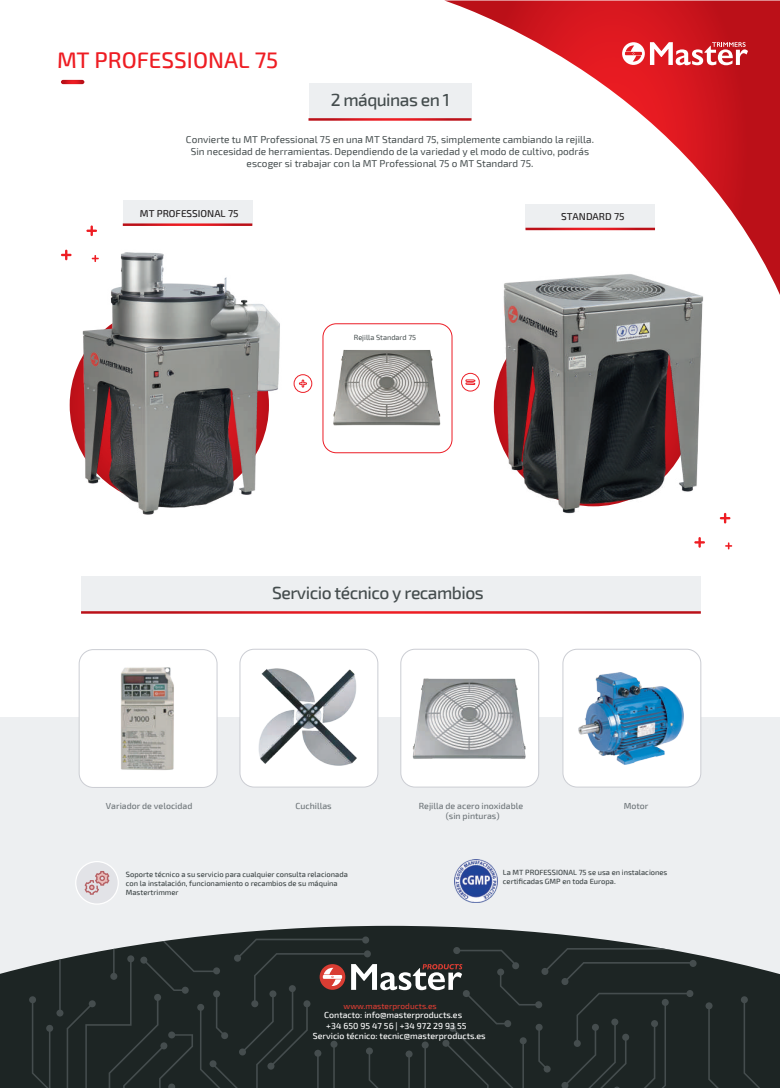
<style>
.page{position:relative;width:780px;height:1088px;background:#fff}
.page>*{position:absolute;margin:0;border:0;box-sizing:border-box;transform-origin:0 0}
.t1{font:500 22.5px "Exo 2";color:#ee1d23}
.t2{font:500 17.5px "Exo 2";letter-spacing:-.03em;color:#454d4e}
.t3{font:10px/12px "Exo 2";color:#434b4c;text-align:center}
.t4{font:500 10px "Exo 2";color:#221f20}
.t5{font:500 8.75px/11.1px "Exo 2";color:#fff}
.t6{font:500 8.75px/10.5px "Exo 2";color:#6e7579;text-align:center}
.t7{font:500 8.25px "Exo 2";color:#d93d33}
.t8{font:500 7.5px/9px "Exo 2";color:#3c4445}
.t9{font:7.38px "Exo 2";color:#434b4c}
</style>
<div class="page">
<svg style="left:446px;top:1px;width:334px;height:294px"></svg>
<svg style="left:61px;top:80px;width:23px;height:4px"></svg>
<div style="left:0;top:717px;width:780px;height:356px;background:#edeff1"></div>
<svg style="left:650px;top:42px;width:98px;height:23px"></svg>
<svg style="left:622px;top:42px;width:22px;height:23px"></svg>
<div style="left:0;top:966px;width:29px;height:122px;background:#1d2524"></div>
<svg style="left:29px;top:926px;width:751px;height:162px;background:#343a3a"></svg>
<div style="left:76px;top:861px;width:42px;height:43px;background:#e2e3e7;border-radius:50%"></div>
<div style="left:75px;top:861px;width:44px;height:44px;border:1px solid #fff;border-radius:50%"></div>
<svg style="left:85px;top:871px;width:24px;height:24px"></svg>
<img style="left:454px;top:860px;width:43px;height:42px">
<svg style="left:61px;top:250px;width:11px;height:10px"></svg>
<svg style="left:86px;top:225px;width:11px;height:11px"></svg>
<div style="left:79px;top:649px;width:138px;height:138px;background:#fff;border-radius:14px"></div>
<div style="left:79px;top:649px;width:138px;height:139px;border:1px solid #cbcdd3;border-radius:14px"></div>
<div style="left:240px;top:649px;width:138px;height:138px;background:#fff;border-radius:14px"></div>
<div style="left:240px;top:649px;width:138px;height:138px;border:1px solid #cbcdd3;border-radius:14px"></div>
<div style="left:563px;top:649px;width:137px;height:138px;background:#fff;border-radius:14px"></div>
<div style="left:562px;top:649px;width:139px;height:138px;border:1px solid #cbcdd3;border-radius:14px"></div>
<img style="left:121px;top:667px;width:53px;height:103px">
<img style="left:243px;top:654px;width:130px;height:130px">
<img style="left:578px;top:672px;width:106px;height:92px">
<img style="left:74px;top:252px;width:206px;height:263px">
<div style="left:123px;top:200px;width:129px;height:25px;background:#edeff1"></div>
<hr style="left:123px;top:223px;width:129px;height:3px;background:#fff">
<div style="left:81px;top:576px;width:619px;height:36px;background:#edeff1"></div>
<hr style="left:81px;top:611px;width:619px;height:3px;background:#fff">
<div style="left:308px;top:83px;width:163px;height:36px;background:#edeff1"></div>
<img style="left:401px;top:649px;width:137px;height:138px">
<svg style="left:299px;top:379px;width:8px;height:9px"></svg>
<div style="left:294px;top:374px;width:18px;height:19px;border:1px solid #ec2028;border-radius:50%"></div>
<svg style="left:465px;top:379px;width:8px;height:6px"></svg>
<div style="left:461px;top:373px;width:18px;height:18px;border:1px solid #eb2129;border-radius:50%"></div>
<img style="left:324px;top:323px;width:128px;height:128px">
<div style="left:322px;top:323px;width:130px;height:130px;border:1px solid #ec1d26;border-radius:13px"></div>
<hr style="left:308px;top:118px;width:163px;height:3px;background:#fff">
<img style="left:473px;top:194px;width:264px;height:356px">
<h1 class="t1" style="left:57px;top:47px;width:223px">MT PROFESSIONAL 75</h1>
<h2 class="t2" style="left:331px;top:90px;width:121px">2 máquinas en 1</h2>
<p class="t3" style="left:186px;top:134px;width:409px">Convierte tu MT Professional 75 en una MT Standard 75, simplemente cambiando la rejilla.<br>Sin necesidad de herramientas. Dependiendo de la variedad y el modo de cultivo, podrás escoger si trabajar con la MT Professional 75 o MT Standard 75.</p>
<p class="t4" style="left:140px;top:207px;width:100px">MT PROFESSIONAL 75</p>
<p class="t4" style="left:561px;top:211px;width:65px">STANDARD 75</p>
<p class="t9" style="left:354px;top:333px;width:64px">Rejilla Standard 75</p>
<h2 class="t2" style="left:272px;top:583px;width:213px">Servicio técnico y recambios</h2>
<p class="t6" style="left:106px;top:800px;width:88px">Variador de velocidad</p>
<p class="t6" style="left:295px;top:800px;width:38px">Cuchillas</p>
<p class="t6" style="left:419px;top:800px;width:106px">Rejilla de acero inoxidable (sin pinturas)</p>
<p class="t6" style="left:623px;top:800px;width:26px">Motor</p>
<p class="t8" style="left:126px;top:869px;width:223px">Soporte técnico a su servicio para cualquier consulta relacionada con la instalación, funcionamiento o recambios de su máquina<br>Mastertrimmer</p>
<p class="t8" style="left:503px;top:868px;width:166px">La MT PROFESSIONAL 75 se usa en instalaciones certificadas GMP en toda Europa.</p>
<p class="t7" style="left:343px;top:1001px;width:95px">www.masterproducts.es</p>
<p class="t5" style="left:324px;top:1009px;width:144px">Contacto: info@masterproducts.es +34 650 95 47 56 | +34 972 29 93 55</p>
<p class="t5" style="left:313px;top:1030px;width:174px">Servicio técnico: tecnic@masterproducts.es</p>
</div>
